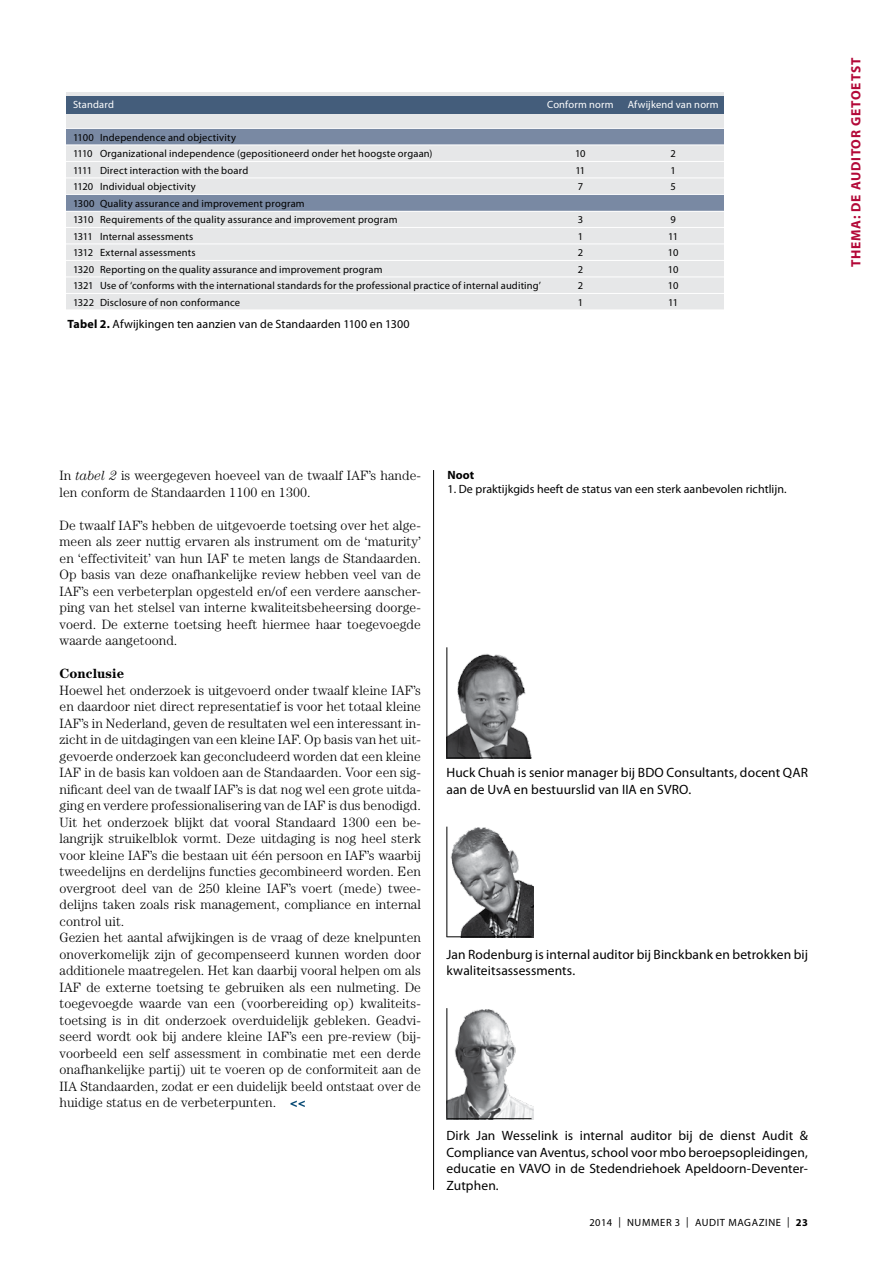
<style>
.page{position:relative;width:893px;height:1263px;background:#fff}
.page>*{position:absolute;margin:0;border:0;box-sizing:border-box;transform-origin:0 0}
.t1{font:300 13.5px/16.5px "Century LT";letter-spacing:.005em;color:#000}
.t2{font:13.5px/16.5px "Myriad Pro";letter-spacing:.01em;color:#000}
.t3{font:700 13.5px "Myriad Pro";letter-spacing:.06em;color:#b30838}
.t4{font:700 13.5px "Century LT";letter-spacing:.005em;color:#000}
.t5{font:12px "Myriad Pro";letter-spacing:.005em;color:#000}
.t6{font:700 12px "Myriad Pro";color:#000}
.t7{font:10.5px/16.5px "Myriad Pro";letter-spacing:.015em;color:#000;text-align:justify}
.t8{font:10.5px "Myriad Pro";letter-spacing:.015em;color:#fff}
.t9{font:700 10.5px "Myriad Pro";color:#000}
.s1{font-weight:700}
.s2{font-style:italic}
.s3{font-weight:900;color:#004571}
.s4{font-weight:400}
</style>
<div class="page">
<div style="left:66px;top:92px;width:658px;height:218px;background:#e6e7e8"></div>
<div style="left:66px;top:129px;width:658px;height:16px;background:#7989a3"></div>
<div style="left:66px;top:195px;width:658px;height:16px;background:#7989a3"></div>
<div style="left:66px;top:96px;width:658px;height:18px;background:#445d7b"></div>
<hr style="left:60px;top:128px;width:694px;height:1px;background:#fff">
<hr style="left:60px;top:145px;width:694px;height:1px;background:#fff">
<hr style="left:60px;top:161px;width:694px;height:1px;background:#fff">
<hr style="left:60px;top:178px;width:694px;height:1px;background:#fff">
<hr style="left:60px;top:194px;width:694px;height:1px;background:#fff">
<hr style="left:60px;top:211px;width:694px;height:1px;background:#fff">
<hr style="left:60px;top:227px;width:694px;height:1px;background:#fff">
<hr style="left:60px;top:244px;width:694px;height:1px;background:#fff">
<hr style="left:60px;top:260px;width:694px;height:1px;background:#fff">
<hr style="left:60px;top:277px;width:694px;height:1px;background:#fff">
<hr style="left:60px;top:293px;width:694px;height:1px;background:#fff">
<img style="left:447px;top:1009px;width:86px;height:110px">
<hr style="left:446px;top:1118px;width:85px;height:1px;background:#000">
<hr style="left:446px;top:1008px;width:1px;height:110px;background:#000">
<img style="left:447px;top:827px;width:86px;height:110px">
<hr style="left:446px;top:936px;width:85px;height:1px;background:#000">
<hr style="left:446px;top:827px;width:1px;height:110px;background:#000">
<img style="left:447px;top:648px;width:85px;height:110px">
<hr style="left:446px;top:757px;width:85px;height:1px;background:#000">
<hr style="left:446px;top:647px;width:1px;height:110px;background:#000">
<hr style="left:433px;top:470px;width:1px;height:720px;background:#000">
<p class="t8" style="left:547px;top:98px;width:68px">Conform norm</p>
<p class="t8" style="left:73px;top:98px;width:42px">Standard</p>
<p class="t7" style="left:73px;top:129px;width:470px;text-align:left">1100 I ndependence and objectivity<br>1110 Organizational independence (gepositioneerd onder het hoogste orgaan)<br>1111 Direct interaction with the board<br>1120 I ndividual objectivity<br>1300 Quality assurance and improvement program<br>1310 Requirements of the quality assurance and improvement program<br>1311 I nternal assessments<br>1312 External assessments<br>1320 Reporting on the quality assurance and improvement program<br>1321 Use of ‘conforms with the international standards for the professional practice of internal auditing’ 1322 Disclosure of non conformance</p>
<p class="t7" style="left:575px;top:145px;width:12px">10<br>11<br>7</p>
<p class="t7" style="left:578px;top:211px;width:7px">3<br>1<br>2<br>2<br>2<br>1</p>
<p class="t8" style="left:628px;top:98px;width:92px">Afwijkend van norm</p>
<p class="t7" style="left:670px;top:145px;width:7px">2<br>1<br>5</p>
<p class="t7" style="left:668px;top:211px;width:12px;text-align:left">9<br>11<br>10<br>10<br>10<br>11</p>
<p class="t3" style="left:847px;top:267px;width:211px;rotate:-90deg">THEMA: DE AUDITOR GETOETST</p>
<p class="t5" style="left:68px;top:316px;width:344px"><span class="s1">Tabel 2.</span> Afwijkingen ten aanzien van de Standaarden 1100 en 1300</p>
<p class="t1" style="left:60px;top:467px;width:363px">In <span class="s2">tabel 2</span> is weergegeven hoeveel van de twaalf IAF’s hande&shy;len conform de Standaarden 1100 en 1300.</p>
<p class="t1" style="left:60px;top:516px;width:363px;text-align:justify">De twaalf IAF’s hebben de uitgevoerde toetsing over het alge&shy;meen als zeer nuttig ervaren als instrument om de ‘maturity’ en ‘effectiviteit’ van hun IAF te meten langs de Standaarden.<br>Op basis van deze onafhankelijke review hebben veel van de IAF’s een verbeterplan opgesteld en/of een verdere aanscher&shy;ping van het stelsel van interne kwaliteitsbeheersing doorge&shy;voerd. De externe toetsing heeft hiermee haar toegevoegde waarde aangetoond.</p>
<p class="t4" style="left:60px;top:665px;width:66px">Conclusie</p>
<p class="t1" style="left:60px;top:681px;width:363px">Hoewel het onderzoek is uitgevoerd onder twaalf kleine IAF’s en daardoor niet direct representatief is voor het totaal kleine IAF’s in Nederland, geven de resultaten wel een interessant in&shy;zicht in de uitdagingen van een kleine IAF. Op basis van het uit&shy;gevoerde onderzoek kan geconcludeerd worden dat een kleine IAF in de basis kan voldoen aan de Standaarden. Voor een sig&shy;nificant deel van de twaalf IAF’s is dat nog wel een grote uitda&shy;ging en verdere professionalisering van de IAF is dus benodigd.<br>Uit het onderzoek blijkt dat vooral Standaard 1300 een be&shy;langrijk struikelblok vormt. Deze uitdaging is nog heel sterk voor kleine IAF’s die bestaan uit één persoon en IAF’s waarbij tweedelijns en derdelijns functies gecombineerd worden. Een overgroot deel van de 250 kleine IAF’s voert (mede) twee&shy;delijns taken zoals risk management, compliance en internal control uit.<br>Gezien het aantal afwijkingen is de vraag of deze knelpunten onoverkomelijk zijn of gecompenseerd kunnen worden door additionele maatregelen. Het kan daarbij vooral helpen om als IAF de externe toetsing te gebruiken als een nulmeting. De toegevoegde waarde van een (voorbereiding op) kwaliteits&shy;toetsing is in dit onderzoek overduidelijk gebleken. Geadvi&shy;seerd wordt ook bij andere kleine IAF’s een pre-review (bij&shy;voorbeeld een self assessment in combinatie met een derde onafhankelijke partij) uit te voeren op de conformiteit aan de IIA Standaarden, zodat er een duidelijk beeld ontstaat over de huidige status en de verbeterpunten. <span class="s3">&lt;&lt;</span></p>
<p class="t6" style="left:447px;top:467px;width:28px">Noot</p>
<p class="t5" style="left:447px;top:481px;width:341px">1. De praktijkgids heeft de status van een sterk aanbevolen richtlijn.</p>
<p class="t2" style="left:446px;top:764px;width:355px;text-indent:220px">Consultants, docent QAR aan de UvA en bestuurslid van IIA en SVRO.</p>
<p class="t2" style="left:446px;top:764px;width:201px">Huck Chuah is senior manager bij BDO</p>
<p class="t2" style="left:446px;top:946px;width:363px">Jan Rodenburg is internal auditor bij Binckbank en betrokken bij kwaliteitsassessments.</p>
<p class="t2" style="left:446px;top:1127px;width:363px;text-align:justify">Dirk Jan Wesselink is internal auditor bij de dienst Audit &amp; Compliance van Aventus, school voor mbo beroepsopleidingen, educatie en VAVO in de Stedendriehoek Apeldoorn-Deventer-Zutphen.</p>
<p class="t7" style="left:589px;top:1214px;width:107px">2014 | Nummer 3 | AUDIT</p>
<p class="t7" style="left:728px;top:1214px;width:42px">MAGAZINE</p>
<p class="t9" style="left:787px;top:1216px;width:22px"><span class="s4">|</span> 23</p>
</div>
